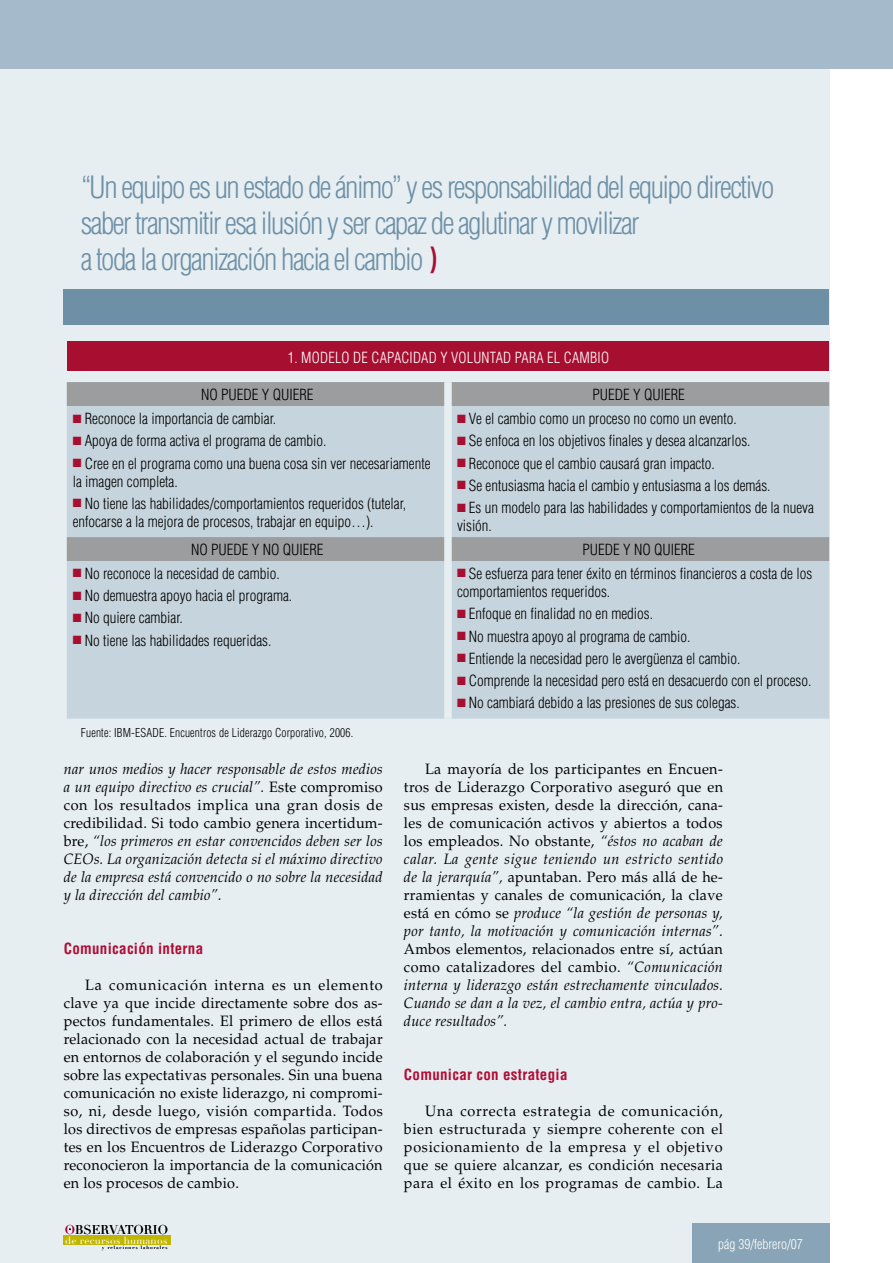
<style>
.page{position:relative;width:893px;height:1263px;background:#fff}
.page>*{position:absolute;margin:0;border:0;box-sizing:border-box;transform-origin:0 0}
.t1{font:300 condensed 30px/36px "Helvetica";letter-spacing:-.05em;color:#6d90a6}
.t2{font:15px/18px "Palatino";letter-spacing:.02em;color:#000;text-align:justify;scale:.96 1}
.t3{font:300 condensed 15px/18px "Helvetica";color:#000}
.t4{font:italic 15px/18px "Palatino";letter-spacing:.015em;color:#000;text-align:justify;scale:.96 1}
.t5{font:700 condensed 15px "Helvetica";letter-spacing:.02em;color:#b00d35}
.t6{font:300 condensed 15px "Helvetica";letter-spacing:.015em;color:#fff;scale:.96 1}
.t7{font:300 condensed 13.5px "Helvetica";color:#fff}
.t8{font:12.45px "Didot";color:#000}
.t9{font:300 condensed 12px "Helvetica";letter-spacing:.015em;color:#000;scale:.96 1}
.t10{font:10.2px "Didot";letter-spacing:.025em;color:#fff}
.t11{font:4.65px "Didot";letter-spacing:.205em;color:#000}
.s1{font-weight:900;font-stretch:extra-condensed;font-size:33px;color:#a70f31}
.s2{color:#a70f31}
.s3{font-style:normal}
.s4{color:#b10034}
.s5{font-style:italic}
</style>
<div class="page">
<div style="left:0;top:0;width:829px;height:1263px;background:#e7eef2"></div>
<div style="left:0;top:0;width:893px;height:69px;background:#a5baca"></div>
<div style="left:692px;top:1223px;width:137px;height:40px;background:#89a4b6"></div>
<div style="left:64px;top:1235px;width:106px;height:10px;background:#c0b500"></div>
<div style="left:68px;top:341px;width:761px;height:30px;background:#a70f31"></div>
<div style="left:67px;top:382px;width:762px;height:24px;background:#9c9d9f"></div>
<svg style="left:67px;top:406px;width:762px;height:313px;background:#c2cfd8"></svg>
<div style="left:444px;top:382px;width:8px;height:24px;background:#e7eef2"></div>
<div style="left:444px;top:406px;width:8px;height:131px;background:#e7eef2"></div>
<div style="left:444px;top:537px;width:8px;height:24px;background:#e7eef2"></div>
<div style="left:444px;top:561px;width:8px;height:158px;background:#e7eef2"></div>
<div style="left:64px;top:289px;width:765px;height:36px;background:#6d90a6"></div>
<h1 class="t1" style="left:81px;top:169px;width:695px">“Un equipo es un estado de ánimo” y es responsabilidad del equipo directivo saber transmitir esa ilusión y ser capaz de aglutinar y movilizar<br>a toda la organización hacia el cambio <span class="s1">)</span></h1>
<p class="t6" style="left:288px;top:348px;width:139px">1. MODELO DE CAPACIDAD</p>
<p class="t6" style="left:440px;top:348px;width:177px">Y VOLUNTAD PARA EL CAMBIO</p>
<p class="t3" style="left:201px;top:385px;width:114px">NO PUEDE Y QUIERE</p>
<p class="t3" style="left:592px;top:385px;width:94px">PUEDE Y QUIERE</p>
<p class="t3" style="left:73px;top:409px;width:205px"><span class="s2">■</span> Reconoce la importancia de cambiar.</p>
<p class="t3" style="left:73px;top:432px;width:255px"><span class="s2">■</span> Apoya de forma activa el programa de cambio.</p>
<p class="t3" style="left:73px;top:454px;width:359px"><span class="s2">■</span> Cree en el programa como una buena cosa sin ver necesariamente la imagen completa.</p>
<p class="t3" style="left:73px;top:494px;width:335px"><span class="s2">■</span> No tiene las habilidades/comportamientos requeridos (tutelar, enfocarse a la mejora de procesos, trabajar en equipo…).</p>
<p class="t3" style="left:457px;top:409px;width:281px"><span class="s2">■</span> Ve el cambio como un proceso no como un evento.</p>
<p class="t3" style="left:457px;top:432px;width:295px"><span class="s2">■</span> Se enfoca en los objetivos finales y desea alcanzarlos.</p>
<p class="t3" style="left:457px;top:454px;width:259px"><span class="s2">■</span> Reconoce que el cambio causará gran impacto.</p>
<p class="t3" style="left:457px;top:476px;width:315px"><span class="s2">■</span> Se entusiasma hacia el cambio y entusiasma a los demás.</p>
<p class="t3" style="left:457px;top:498px;width:358px"><span class="s2">■</span> Es un modelo para las habilidades y comportamientos de la nueva visión.</p>
<p class="t3" style="left:191px;top:540px;width:134px">NO PUEDE Y NO QUIERE</p>
<p class="t3" style="left:582px;top:540px;width:114px">PUEDE Y NO QUIERE</p>
<p class="t3" style="left:73px;top:564px;width:208px"><span class="s2">■</span> No reconoce la necesidad de cambio.</p>
<p class="t3" style="left:73px;top:587px;width:221px"><span class="s2">■</span> No demuestra apoyo hacia el programa.</p>
<p class="t3" style="left:73px;top:609px;width:112px"><span class="s2">■</span> No quiere cambiar.</p>
<p class="t3" style="left:73px;top:631px;width:200px"><span class="s2">■</span> No tiene las habilidades requeridas.</p>
<p class="t3" style="left:457px;top:564px;width:357px"><span class="s2">■</span> Se esfuerza para tener éxito en términos financieros a costa de los comportamientos requeridos.</p>
<p class="t3" style="left:457px;top:605px;width:198px"><span class="s2">■</span> Enfoque en finalidad no en medios.</p>
<p class="t3" style="left:457px;top:627px;width:235px"><span class="s2">■</span> No muestra apoyo al programa de cambio.</p>
<p class="t3" style="left:457px;top:649px;width:285px"><span class="s2">■</span> Entiende la necesidad pero le avergüenza el cambio.</p>
<p class="t3" style="left:457px;top:671px;width:356px"><span class="s2">■</span> Comprende la necesidad pero está en desacuerdo con el proceso.</p>
<p class="t3" style="left:457px;top:694px;width:284px"><span class="s2">■</span> No cambiará debido a las presiones de sus colegas.</p>
<p class="t9" style="left:81px;top:725px;width:285px">Fuente: IBM-ESADE. Encuentros de Liderazgo Corporativo, 2006.</p>
<p class="t4" style="left:64px;top:760px;width:334px">nar unos medios y hacer responsable de estos medios a un equipo directivo es crucial”. <span class="s3">Este compromiso con los resultados implica una gran dosis de credibilidad. Si todo cambio genera incertidum&shy;bre,</span> “los primeros en estar convencidos deben ser los CEOs. La organización detecta si el máximo directivo de la empresa está convencido o no sobre la necesidad y la dirección del cambio”.</p>
<p class="t5" style="left:64px;top:939px;width:141px">Comunicación interna</p>
<p class="t2" style="left:64px;top:976px;width:334px;text-indent:21px">La comunicación interna es un elemento clave ya que incide directamente sobre dos as&shy;pectos fundamentales. El primero de ellos está relacionado con la necesidad actual de trabajar en entornos de colaboración y el segundo incide sobre las expectativas personales. Sin una buena comunicación no existe liderazgo, ni compromi&shy;so, ni, desde luego, visión compartida. Todos los directivos de empresas españolas participan&shy;tes en los Encuentros de Liderazgo Corporativo reconocieron la importancia de la comunicación en los procesos de cambio.</p>
<p class="t8" style="left:65px;top:1222px;width:105px"><span class="s4">O</span>BSERVATORIO</p>
<p class="t11" style="left:102px;top:1244px;width:67px">y relaciones laborales</p>
<p class="t10" style="left:65px;top:1234px;width:104px">de recursos humanos</p>
<p class="t2" style="left:404px;top:760px;width:334px;text-indent:21px">La mayoría de los participantes en Encuen&shy;tros de Liderazgo Corporativo aseguró que en sus empresas existen, desde la dirección, cana&shy;les de comunicación activos y abiertos a todos los empleados. No obstante, <span class="s5">“éstos no acaban de calar. La gente sigue teniendo un estricto sentido de la jerarquía”,</span> apuntaban. Pero más allá de he&shy;rramientas y canales de comunicación, la clave está en cómo se <span class="s5">produce “la gestión de personas y, por tanto, la motivación y comunicación internas”.</span></p>
<p class="t4" style="left:404px;top:940px;width:334px"><span class="s3">Ambos elementos, relacionados entre sí, actúan como catalizadores del cambio.</span> “Comunicación interna y liderazgo están estrechamente vinculados.<br>Cuando se dan a la vez, el cambio entra, actúa y pro&shy;duce resultados”.</p>
<p class="t5" style="left:404px;top:1065px;width:165px">Comunicar con estrategia</p>
<p class="t2" style="left:404px;top:1102px;width:334px;text-indent:21px">Una correcta estrategia de comunicación, bien estructurada y siempre coherente con el posicionamiento de la empresa y el objetivo que se quiere alcanzar, es condición necesaria para el éxito en los programas de cambio. La</p>
<p class="t7" style="left:718px;top:1236px;width:86px">pág 39/febrero/07</p>
</div>
